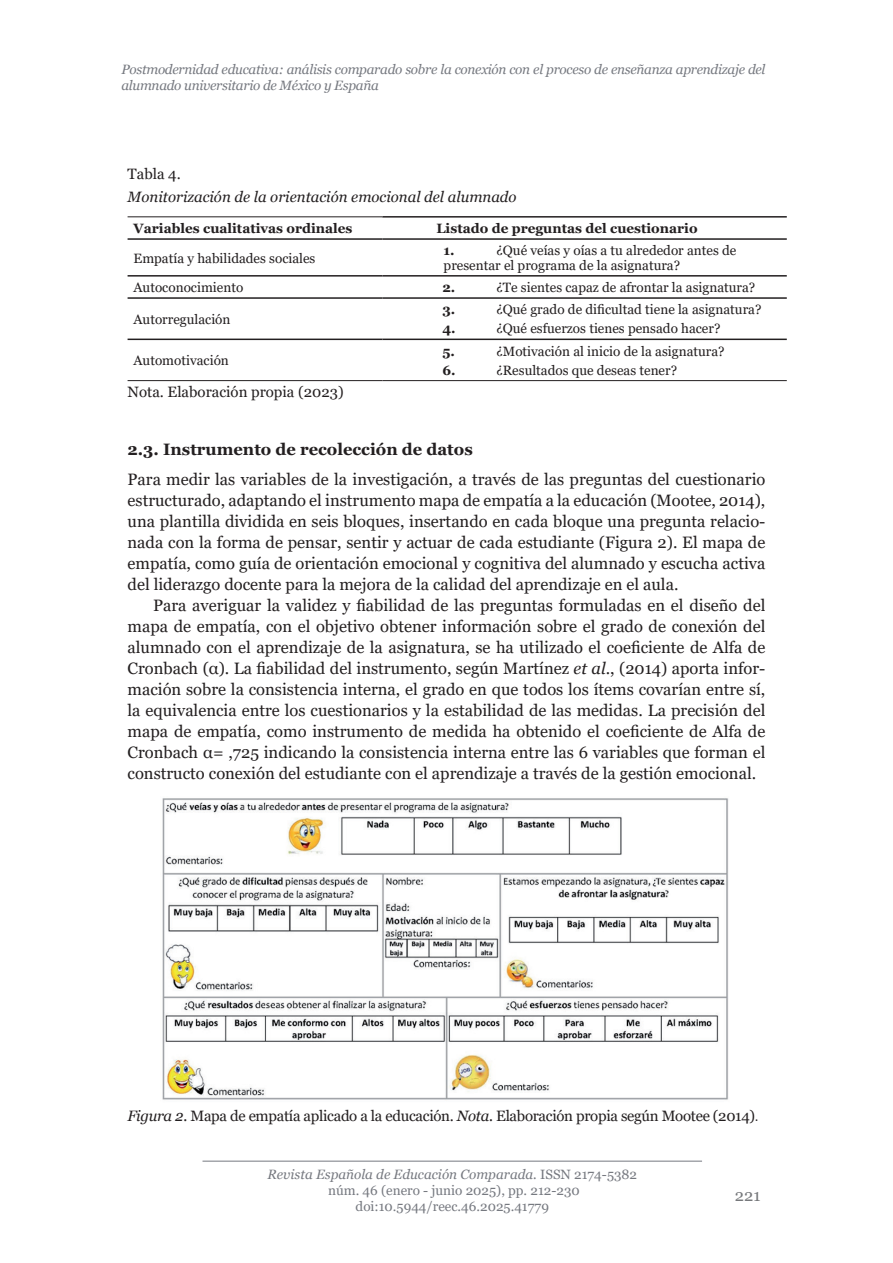
<style>
.page{position:relative;width:893px;height:1263px;background:#fff}
.page>*{position:absolute;margin:0;border:0;box-sizing:border-box;transform-origin:0 0}
.t1{font:16.5px/21px "Georgia";color:#231f20;text-align:justify}
.t2{font:700 16.5px "Georgia";color:#231f20}
.t3{font:16.5px "Georgia";color:#76787b}
.t4{font:15px "Georgia";letter-spacing:-.02em;color:#231f20}
.t5{font:italic 15px "Georgia";color:#231f20}
.t6{font:15px "Georgia";color:#231f20}
.t7{font:13.5px/14.5px "Georgia";color:#231f20}
.t8{font:italic 13.5px/16.2px "Georgia";letter-spacing:-.02em;color:#767980}
.t9{font:13.5px/16.2px "Georgia";color:#767980;text-align:center}
.t10{font:700 13.5px "Georgia";color:#231f20}
.s1{font-style:italic}
.s2{font-family:"Times New Roman"}
</style>
<div class="page">
<hr style="left:202px;top:1161px;width:500px;height:1px;background:#767980">
<hr style="left:382px;top:216px;width:405px;height:2px;background:#231f20">
<hr style="left:128px;top:238px;width:254px;height:2px;background:#231f20">
<hr style="left:382px;top:238px;width:405px;height:2px;background:#231f20">
<hr style="left:128px;top:275px;width:254px;height:2px;background:#231f20">
<hr style="left:382px;top:275px;width:405px;height:2px;background:#231f20">
<hr style="left:128px;top:297px;width:254px;height:2px;background:#231f20">
<hr style="left:382px;top:297px;width:405px;height:2px;background:#231f20">
<hr style="left:128px;top:339px;width:254px;height:1px;background:#231f20">
<hr style="left:382px;top:339px;width:405px;height:1px;background:#231f20">
<hr style="left:128px;top:216px;width:254px;height:1px;background:#231f20">
<hr style="left:128px;top:380px;width:254px;height:1px;background:#231f20">
<hr style="left:382px;top:380px;width:405px;height:1px;background:#231f20">
<img style="left:162px;top:798px;width:567px;height:302px">
<p class="t8" style="left:122px;top:61px;width:645px">Postmodernidad educativa: análisis comparado sobre la conexión con el proceso de enseñanza aprendizaje del alumnado universitario de México y España</p>
<p class="t4" style="left:128px;top:165px;width:55px">Tabla 4.</p>
<p class="t5" style="left:128px;top:187px;width:391px">Monitorización de la orientación emocional del alumnado</p>
<p class="t10" style="left:134px;top:220px;width:220px">Variables cualitativas ordinales</p>
<p class="t10" style="left:436px;top:220px;width:263px">Listado de preguntas del cuestionario</p>
<p class="t7" style="left:134px;top:251px;width:183px">Empatía y habilidades sociales</p>
<p class="t7" style="left:444px;top:244px;width:294px;text-indent:53px">¿Qué veías y oías a tu alrededor antes de presentar el programa de la asignatura?</p>
<p class="t10" style="left:444px;top:242px;width:13px">1.</p>
<p class="t7" style="left:134px;top:280px;width:111px">Autoconocimiento</p>
<p class="t10" style="left:442px;top:279px;width:14px">2.</p>
<p class="t7" style="left:496px;top:280px;width:260px">¿Te sientes capaz de afrontar la asignatura?</p>
<p class="t7" style="left:134px;top:312px;width:98px">Autorregulación</p>
<p class="t10" style="left:442px;top:301px;width:14px">3.</p>
<p class="t7" style="left:496px;top:303px;width:267px">¿Qué grado de dificultad tiene la asignatura?</p>
<p class="t10" style="left:442px;top:320px;width:15px">4.</p>
<p class="t7" style="left:496px;top:322px;width:226px">¿Qué esfuerzos tienes pensado hacer?</p>
<p class="t7" style="left:134px;top:353px;width:97px">Automotivación</p>
<p class="t6" style="left:128px;top:383px;width:218px">Nota. Elaboración propia (2023)</p>
<p class="t10" style="left:442px;top:342px;width:14px">5.</p>
<p class="t7" style="left:496px;top:344px;width:230px">¿Motivación al inicio de la asignatura?</p>
<p class="t10" style="left:442px;top:361px;width:15px">6.</p>
<p class="t7" style="left:496px;top:363px;width:182px">¿Resultados que deseas tener?</p>
<p class="t2" style="left:128px;top:439px;width:347px">2.3. Instrumento de recolección de datos</p>
<p class="t1" style="left:128px;top:469px;width:639px">Para medir las variables de la investigación, a través de las preguntas del cuestionario estructurado, adaptando el instrumento mapa de empatía a la educación (Mootee, 2014), una plantilla dividida en seis bloques, insertando en cada bloque una pregunta relacio&shy;nada con la forma de pensar, sentir y actuar de cada estudiante (Figura 2). El mapa de empatía, como guía de orientación emocional y cognitiva del alumnado y escucha activa del liderazgo docente para la mejora de la calidad del aprendizaje en el aula.</p>
<p class="t1" style="left:128px;top:595px;width:639px;text-indent:26px">Para averiguar la validez y fiabilidad de las preguntas formuladas en el diseño del mapa de empatía, con el objetivo obtener información sobre el grado de conexión del alumnado con el aprendizaje de la asignatura, se ha utilizado el coeficiente de Alfa de Cronbach (α). La fiabilidad del instrumento, según Martínez <span class="s1">et al</span>., (2014) aporta infor&shy;mación sobre la consistencia interna, el grado en que todos los ítems covarían entre sí, la equivalencia entre los cuestionarios y la estabilidad de las medidas. La precisión del mapa de empatía, como instrumento de medida ha obtenido el coeficiente de Alfa de Cronbach α= ,725 indicando la consistencia interna entre las 6 variables que forman el constructo conexión del estudiante con el aprendizaje a través de la gestión emocional.</p>
<p class="t4" style="left:128px;top:1107px;width:633px"><span class="s1">Figura 2.</span> Mapa de empatía aplicado a la educación. <span class="s1">Nota.</span> Elaboración propia según Mootee (2014)<span class="s2">.</span></p>
<p class="t9" style="left:267px;top:1166px;width:371px"><span class="s1">Revista Española de Educación Comparada.</span> ISSN 2174-5382 núm. 46 (enero - junio 2025), pp. 212-230 doi:10.5944/reec.46.2025.41779</p>
<p class="t3" style="left:735px;top:1185px;width:27px">221</p>
</div>
